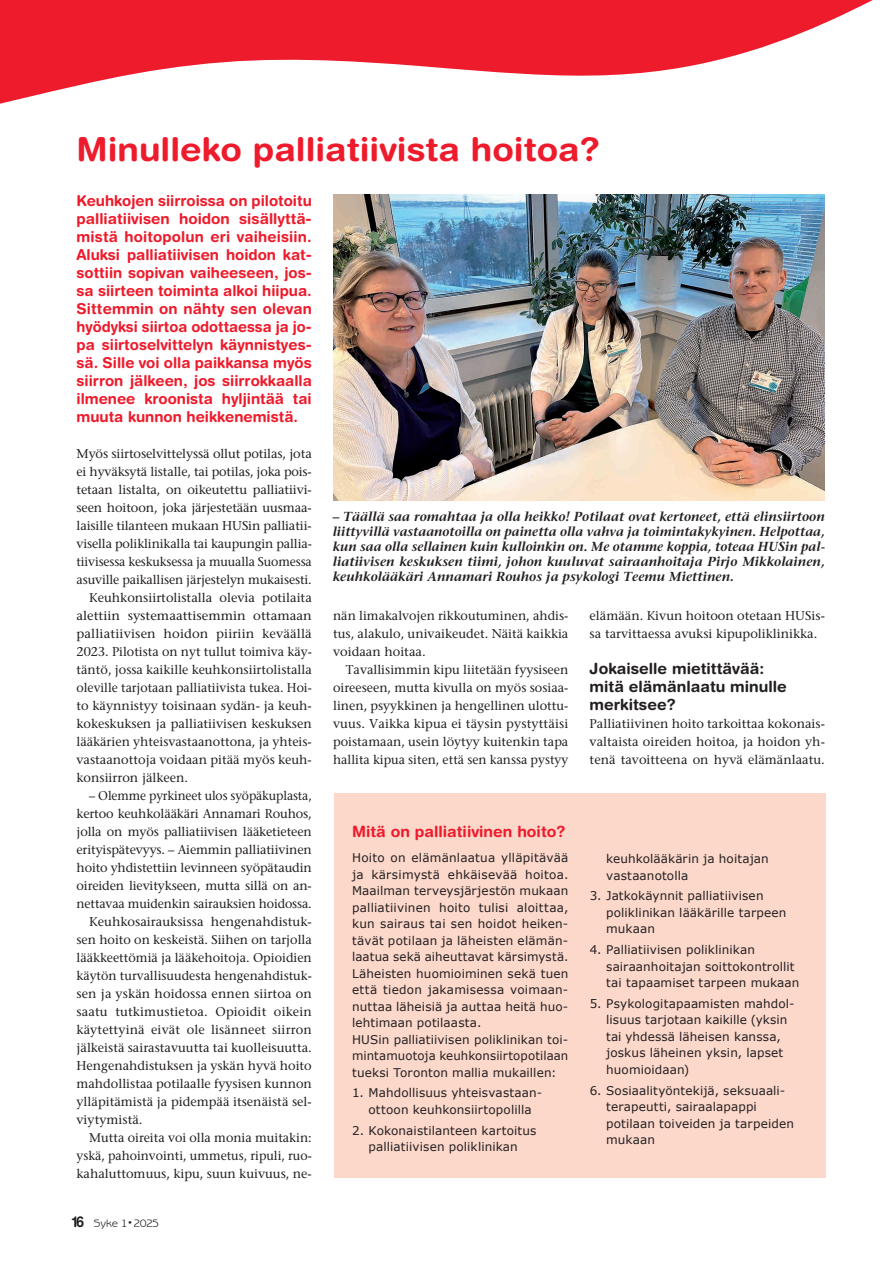
<style>
.page{position:relative;width:893px;height:1263px;background:#fff}
.page>*{position:absolute;margin:0;border:0;box-sizing:border-box;transform-origin:0 0}
.t1{font:700 32.85px "Helvetica Rounded LT Std";color:#ee1b2c;scale:1.07 1}
.t2{font:700 15.45px/18px "Helvetica Rounded LT Std";color:#231f20}
.t3{font:700 15.45px "Helvetica Rounded LT Std";color:#ee1b2c}
.t4{font:700 15px/18px "Helvetica Rounded LT Std";color:#ee1b2c;text-align:justify}
.t5{font:italic 600 13.05px/15px "Stone Serif Std";color:#231f20;text-align:justify}
.t6{font:500 12.75px/18px "Stone Serif Std";color:#231f20;text-align:justify}
.t7{font:500 12.75px "Stone Serif Std";color:#231f20;scale:.96 1}
.t8{font:500 12.75px "Stone Serif Std";color:#231f20;scale:.95 1}
.t9{font:12px/16.5px "Verdana";letter-spacing:.01em;color:#231f20}
.t10{font:10.8px "Benguiat Gothic Std";letter-spacing:-.025em;color:#231f20;scale:1.05 1}
.s1{font-family:"Helvetica Rounded LT Std";font-weight:700;font-size:15px}
.s2{font-size:7.5px}
</style>
<div class="page">
<div style="left:334px;top:794px;width:492px;height:384px;background:#fcd8cb"></div>
<svg style="left:0;top:0;width:873px;height:104px;fill:#ee1b2c"></svg>
<img style="left:333px;top:195px;width:492px;height:305px">
<h1 class="t1" style="left:77px;top:129px;width:491px">Minulleko palliatiivista hoitoa?</h1>
<p class="t4" style="left:77px;top:191px;width:237px">Keuhkojen siirroissa on pilotoitu palliatiivisen hoidon sisällyttä&shy;mistä hoitopolun eri vaiheisiin.<br>Aluksi palliatiivisen hoidon kat&shy;sottiin sopivan vaiheeseen, jos&shy;sa siirteen toiminta alkoi hiipua.<br>Sittemmin on nähty sen olevan hyödyksi siirtoa odottaessa ja jo&shy;pa siirtoselvittelyn käynnistyes&shy;sä. Sille voi olla paikkansa myös siirron jälkeen, jos siirrokkaalla ilmenee kroonista hyljintää tai muuta kunnon heikkenemistä.</p>
<p class="t6" style="left:77px;top:444px;width:237px">Myös siirtoselvittelyssä ollut potilas, jota</p>
<p class="t6" style="left:77px;top:462px;width:237px">ei hyväksytä listalle, tai potilas, joka pois-</p>
<p class="t6" style="left:77px;top:480px;width:237px">tetaan listalta, on oikeutettu palliatiivi-</p>
<p class="t6" style="left:77px;top:498px;width:237px">seen hoitoon, joka järjestetään uusmaa-</p>
<p class="t6" style="left:77px;top:516px;width:237px">laisille tilanteen mukaan HUSin palliatii-</p>
<p class="t6" style="left:77px;top:534px;width:237px">visella poliklinikalla tai kaupungin pallia-</p>
<p class="t7" style="left:77px;top:554px;width:247px">tiivisessa keskuksessa ja muualla Suomessa</p>
<p class="t6" style="left:77px;top:570px;width:237px">asuville paikallisen järjestelyn mukaisesti.</p>
<p class="t6" style="left:89px;top:588px;width:224px">Keuhkonsiirtolistalla olevia potilaita</p>
<p class="t6" style="left:77px;top:606px;width:237px">alettiin systemaattisemmin ottamaan</p>
<p class="t6" style="left:77px;top:624px;width:237px">palliatiivisen hoidon piiriin keväällä</p>
<p class="t6" style="left:77px;top:642px;width:237px">2023. Pilotista on nyt tullut toimiva käy-</p>
<p class="t6" style="left:77px;top:660px;width:237px">täntö, jossa kaikille keuhkonsiirtolistalla</p>
<p class="t7" style="left:77px;top:680px;width:247px">oleville tarjotaan palliatiivista tukea. Hoi-</p>
<p class="t6" style="left:77px;top:696px;width:237px">to käynnistyy toisinaan sydän- ja keuh-</p>
<p class="t6" style="left:77px;top:714px;width:237px">kokeskuksen ja palliatiivisen keskuksen</p>
<p class="t6" style="left:77px;top:732px;width:237px">lääkärien yhteisvastaanottona, ja yhteis-</p>
<p class="t6" style="left:77px;top:750px;width:237px">vastaanottoja voidaan pitää myös keuh-</p>
<p class="t6" style="left:77px;top:768px;width:113px">konsiirron jälkeen.</p>
<p class="t8" style="left:89px;top:788px;width:236px">– Olemme pyrkineet ulos syöpäkuplasta,</p>
<p class="t6" style="left:77px;top:804px;width:237px">kertoo keuhkolääkäri Annamari Rouhos,</p>
<p class="t6" style="left:77px;top:822px;width:237px">jolla on myös palliatiivisen lääketieteen</p>
<p class="t6" style="left:77px;top:840px;width:237px">erityispätevyys. – Aiemmin palliatiivinen</p>
<p class="t6" style="left:77px;top:858px;width:237px">hoito yhdistettiin levinneen syöpätaudin</p>
<p class="t6" style="left:77px;top:876px;width:237px">oireiden lievitykseen, mutta sillä on an-</p>
<p class="t6" style="left:77px;top:894px;width:237px">nettavaa muidenkin sairauksien hoidossa.</p>
<p class="t6" style="left:89px;top:912px;width:224px">Keuhkosairauksissa hengenahdistuk-</p>
<p class="t6" style="left:77px;top:930px;width:237px">sen hoito on keskeistä. Siihen on tarjolla</p>
<p class="t6" style="left:77px;top:948px;width:237px">lääkkeettömiä ja lääkehoitoja. Opioidien</p>
<p class="t6" style="left:77px;top:966px;width:237px">käytön turvallisuudesta hengenahdistuk-</p>
<p class="t6" style="left:77px;top:984px;width:237px">sen ja yskän hoidossa ennen siirtoa on</p>
<p class="t6" style="left:77px;top:1002px;width:237px">saatu tutkimustietoa. Opioidit oikein</p>
<p class="t6" style="left:77px;top:1020px;width:237px">käytettyinä eivät ole lisänneet siirron</p>
<p class="t6" style="left:77px;top:1038px;width:237px">jälkeistä sairastavuutta tai kuolleisuutta.</p>
<p class="t6" style="left:77px;top:1056px;width:237px">Hengenahdistuksen ja yskän hyvä hoito</p>
<p class="t6" style="left:77px;top:1074px;width:237px">mahdollistaa potilaalle fyysisen kunnon</p>
<p class="t6" style="left:77px;top:1092px;width:237px">ylläpitämistä ja pidempää itsenäistä sel-</p>
<p class="t6" style="left:77px;top:1110px;width:68px">viytymistä.</p>
<p class="t6" style="left:89px;top:1128px;width:224px">Mutta oireita voi olla monia muitakin:</p>
<p class="t7" style="left:77px;top:1148px;width:247px">yskä, pahoinvointi, ummetus, ripuli, ruo-</p>
<p class="t6" style="left:77px;top:1164px;width:237px">kahaluttomuus, kipu, suun kuivuus, ne-</p>
<p class="t10" style="left:72px;top:1217px;width:84px"><span class="s1">16</span> Syke 1<span class="s2">•</span> 2025</p>
<p class="t5" style="left:333px;top:509px;width:494px">– Täällä saa romahtaa ja olla heikko! Potilaat ovat kertoneet, että elinsiirtoon liittyvillä vastaanotoilla on painetta olla vahva ja toimintakykyinen. Helpottaa, kun saa olla sellainen kuin kulloinkin on. Me otamme koppia, toteaa HUSin pal&shy;liatiivisen keskuksen tiimi, johon kuuluvat sairaanhoitaja Pirjo Mikkolainen, keuhkolääkäri Annamari Rouhos ja psykologi Teemu Miettinen.</p>
<p class="t6" style="left:333px;top:607px;width:237px">nän limakalvojen rikkoutuminen, ahdis&shy;tus, alakulo, univaikeudet. Näitä kaikkia voidaan hoitaa.</p>
<p class="t6" style="left:333px;top:661px;width:237px;text-indent:13px">Tavallisimmin kipu liitetään fyysiseen oireeseen, mutta kivulla on myös sosiaa&shy;linen, psyykkinen ja hengellinen ulottu&shy;vuus. Vaikka kipua ei täysin pystyttäisi poistamaan, usein löytyy kuitenkin tapa hallita kipua siten, että sen kanssa pystyy</p>
<p class="t6" style="left:590px;top:607px;width:237px">elämään. Kivun hoitoon otetaan HUSis&shy;sa tarvittaessa avuksi kipupoliklinikka.</p>
<p class="t2" style="left:590px;top:659px;width:199px">Jokaiselle mietittävää: mitä elämänlaatu minulle merkitsee?</p>
<p class="t6" style="left:590px;top:715px;width:237px">Palliatiivinen hoito tarkoittaa kokonais&shy;valtaista oireiden hoitoa, ja hoidon yh&shy;tenä tavoitteena on hyvä elämänlaatu.</p>
<p class="t3" style="left:352px;top:822px;width:215px">Mitä on palliatiivinen hoito?</p>
<p class="t9" style="left:352px;top:849px;width:218px">Hoito on elämänlaatua ylläpitävää ja kärsimystä ehkäisevää hoitoa.<br>Maailman terveysjärjestön mukaan palliatiivinen hoito tulisi aloittaa, kun sairaus tai sen hoidot heiken&shy;tävät potilaan ja läheisten elämän&shy;laatua sekä aiheuttavat kärsimystä.<br>Läheisten huomioiminen sekä tuen että tiedon jakamisessa voimaan&shy;nuttaa läheisiä ja auttaa heitä huo&shy;lehtimaan potilaasta.<br>HUSin palliatiivisen poliklinikan toi&shy;mintamuotoja keuhkonsiirtopotilaan tueksi Toronton mallia mukaillen:</p>
<p class="t9" style="left:352px;top:1085px;width:192px;text-align:center">1. Mahdollisuus yhteisvastaan&shy;ottoon keuhkonsiirtopolilla</p>
<p class="t9" style="left:352px;top:1122px;width:186px;text-align:center">2. Kokonaistilanteen kartoitus palliatiivisen poliklinikan</p>
<p class="t9" style="left:606px;top:851px;width:164px">keuhkolääkärin ja hoitajan vastaanotolla</p>
<p class="t9" style="left:606px;top:888px;width:182px;text-indent:-16px">3. Jatkokäynnit palliatiivisen poliklinikan lääkärille tarpeen mukaan</p>
<p class="t9" style="left:606px;top:942px;width:195px;text-indent:-16px">4. Palliatiivisen poliklinikan sairaanhoitajan soittokontrollit tai tapaamiset tarpeen mukaan</p>
<p class="t9" style="left:606px;top:995px;width:190px;text-indent:-16px">5. Psykologitapaamisten mahdol&shy;lisuus tarjotaan kaikille (yksin tai yhdessä läheisen kanssa, joskus läheinen yksin, lapset huomioidaan)</p>
<p class="t9" style="left:606px;top:1082px;width:189px;text-indent:-16px">6. Sosiaalityöntekijä, seksuaali&shy;terapeutti, sairaalapappi potilaan toiveiden ja tarpeiden mukaan</p>
</div>
